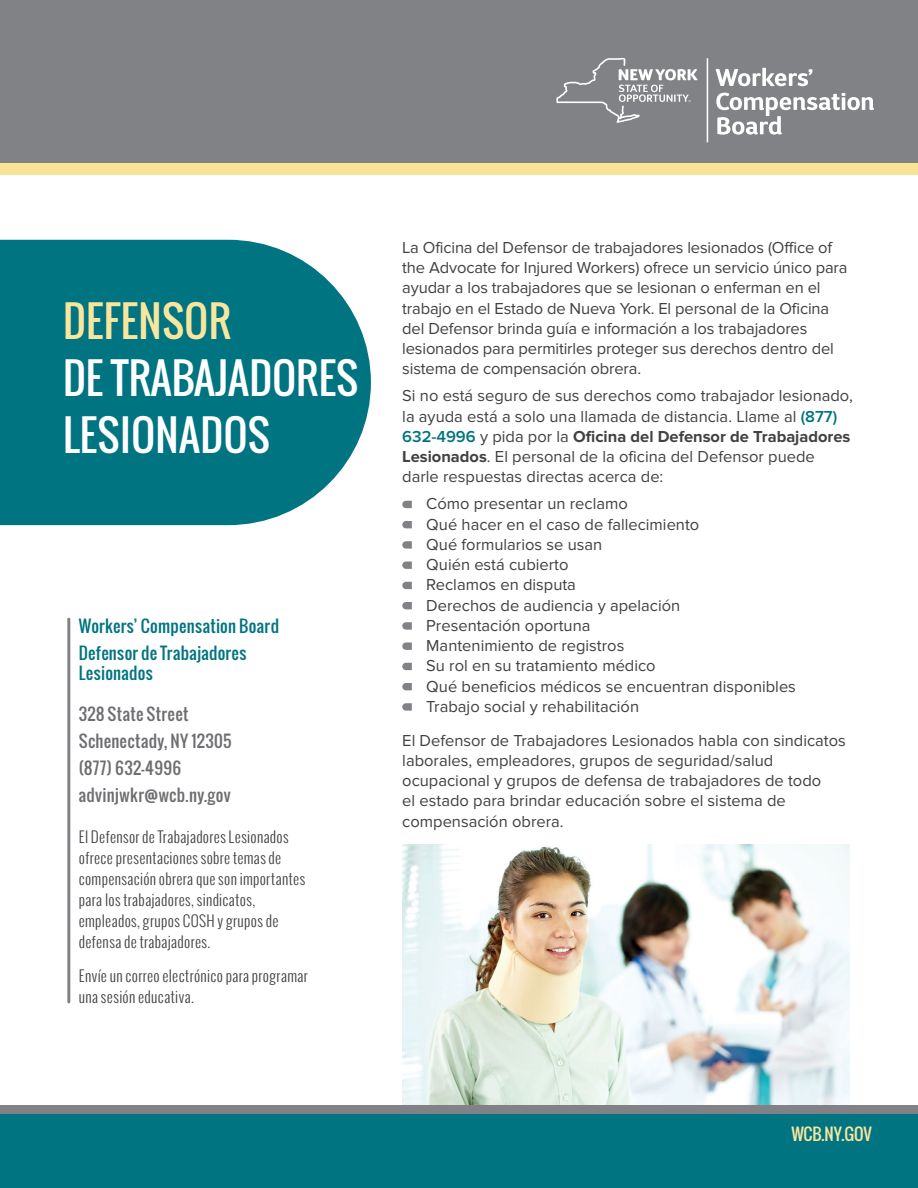
<style>
.page{position:relative;width:918px;height:1188px;background:#fff}
.page>*{position:absolute;margin:0;border:0;box-sizing:border-box;transform-origin:0 0}
.t1{font:42px/57px "Oswald";letter-spacing:.01em;color:#fff}
.t2{font:16.5px/20.2px "Proxima Nova";color:#414042}
.Green_Subtitles{font:16.5px "Oswald";letter-spacing:.025em;color:#6d6e71}
.Green_Subtitles-2{font:16.5px/20.2px "Oswald";letter-spacing:.02em;color:#007481}
.Hyperlink{font:16.5px "Oswald";color:#f9e69e}
.Gray_Light{font:300 15px/21px "Oswald";letter-spacing:.02em;color:#414042}
.s1{color:#f9e69e}
.s2{font-weight:600;color:#007481}
.s3{font-weight:700}
</style>
<div class="page">
<svg style="left:0;top:240px;width:371px;height:285px;background:#157f8b"></svg>
<div style="left:0;top:0;width:918px;height:164px;background:#808285"></div>
<img style="left:402px;top:845px;width:447px;height:261px">
<div style="left:0;top:1106px;width:918px;height:11px;background:#808285"></div>
<div style="left:0;top:1114px;width:918px;height:74px;background:#007481"></div>
<hr style="left:67px;top:619px;width:3px;height:383px;background:#808285">
<svg style="left:402px;top:501px;width:10px;height:7px"></svg>
<svg style="left:402px;top:521px;width:10px;height:7px"></svg>
<svg style="left:402px;top:541px;width:10px;height:8px"></svg>
<svg style="left:402px;top:561px;width:10px;height:8px"></svg>
<svg style="left:402px;top:582px;width:10px;height:7px"></svg>
<svg style="left:402px;top:602px;width:10px;height:7px"></svg>
<svg style="left:402px;top:622px;width:10px;height:8px"></svg>
<svg style="left:402px;top:642px;width:10px;height:8px"></svg>
<svg style="left:402px;top:663px;width:10px;height:7px"></svg>
<svg style="left:402px;top:683px;width:10px;height:7px"></svg>
<svg style="left:402px;top:703px;width:10px;height:8px"></svg>
<hr style="left:707px;top:58px;width:1px;height:85px;background:#fff">
<svg style="left:556px;top:58px;width:142px;height:65px"></svg>
<svg style="left:716px;top:68px;width:96px;height:18px"></svg>
<svg style="left:716px;top:93px;width:158px;height:42px"></svg>
<div style="left:0;top:163px;width:918px;height:11px;background:#f9e496"></div>
<p class="t1" style="left:63px;top:292px;width:297px"><span class="s1">DEFENSOR<br></span>DE TRABAJADORES<br>LESIONADOS</p>
<p class="Green_Subtitles-2" style="left:79px;top:616px;width:202px">Workers’ Compensation Board</p>
<p class="Green_Subtitles-2" style="left:79px;top:643px;width:169px">Defensor de Trabajadores<br>Lesionados</p>
<p class="Green_Subtitles" style="left:79px;top:701px;width:111px">328 State Street</p>
<p class="Green_Subtitles" style="left:79px;top:728px;width:154px">Schenectady, NY 12305</p>
<p class="Green_Subtitles" style="left:79px;top:755px;width:104px">(877) 632-4996</p>
<p class="Green_Subtitles" style="left:79px;top:782px;width:154px">advinjwkr@wcb.ny.gov</p>
<p class="Gray_Light" style="left:79px;top:826px;width:228px">El Defensor de Trabajadores Lesionados ofrece presentaciones sobre temas de compensación obrera que son importantes para los trabajadores, sindicatos, empleados, grupos COSH y grupos de defensa de trabajadores.</p>
<p class="Gray_Light" style="left:79px;top:966px;width:230px">Envíe un correo electrónico para programar una sesión educativa.</p>
<p class="t2" style="left:402px;top:237px;width:447px">La Oficina del Defensor de trabajadores lesionados (Office of the Advocate for Injured Workers) ofrece un servicio único para ayudar a los trabajadores que se lesionan o enferman en el trabajo en el Estado de Nueva York. El personal de la Oficina del Defensor brinda guía e información a los trabajadores lesionados para permitirles proteger sus derechos dentro del sistema de compensación obrera.</p>
<p class="t2" style="left:402px;top:386px;width:452px">Si no está seguro de sus derechos como trabajador lesionado, la ayuda está a solo una llamada de distancia. Llame al <span class="s2">(877)<br>632-4996</span> y pida por la <span class="s3">Oficina del Defensor de Trabajadores Lesionados</span>. El personal de la oficina del Defensor puede darle respuestas directas acerca de:</p>
<p class="t2" style="left:426px;top:494px;width:371px">Cómo presentar un reclamo<br>Qué hacer en el caso de fallecimiento<br>Qué formularios se usan<br>Quién está cubierto<br>Reclamos en disputa<br>Derechos de audiencia y apelación<br>Presentación oportuna<br>Mantenimiento de registros<br>Su rol en su tratamiento médico<br>Qué beneficios médicos se encuentran disponibles<br>Trabajo social y rehabilitación</p>
<p class="t2" style="left:402px;top:730px;width:445px">El Defensor de Trabajadores Lesionados habla con sindicatos laborales, empleadores, grupos de seguridad/salud ocupacional y grupos de defensa de trabajadores de todo<br>el estado para brindar educación sobre el sistema de compensación obrera.</p>
<p class="Hyperlink" style="left:791px;top:1121px;width:82px">WCB.NY.GOV</p>
</div>
